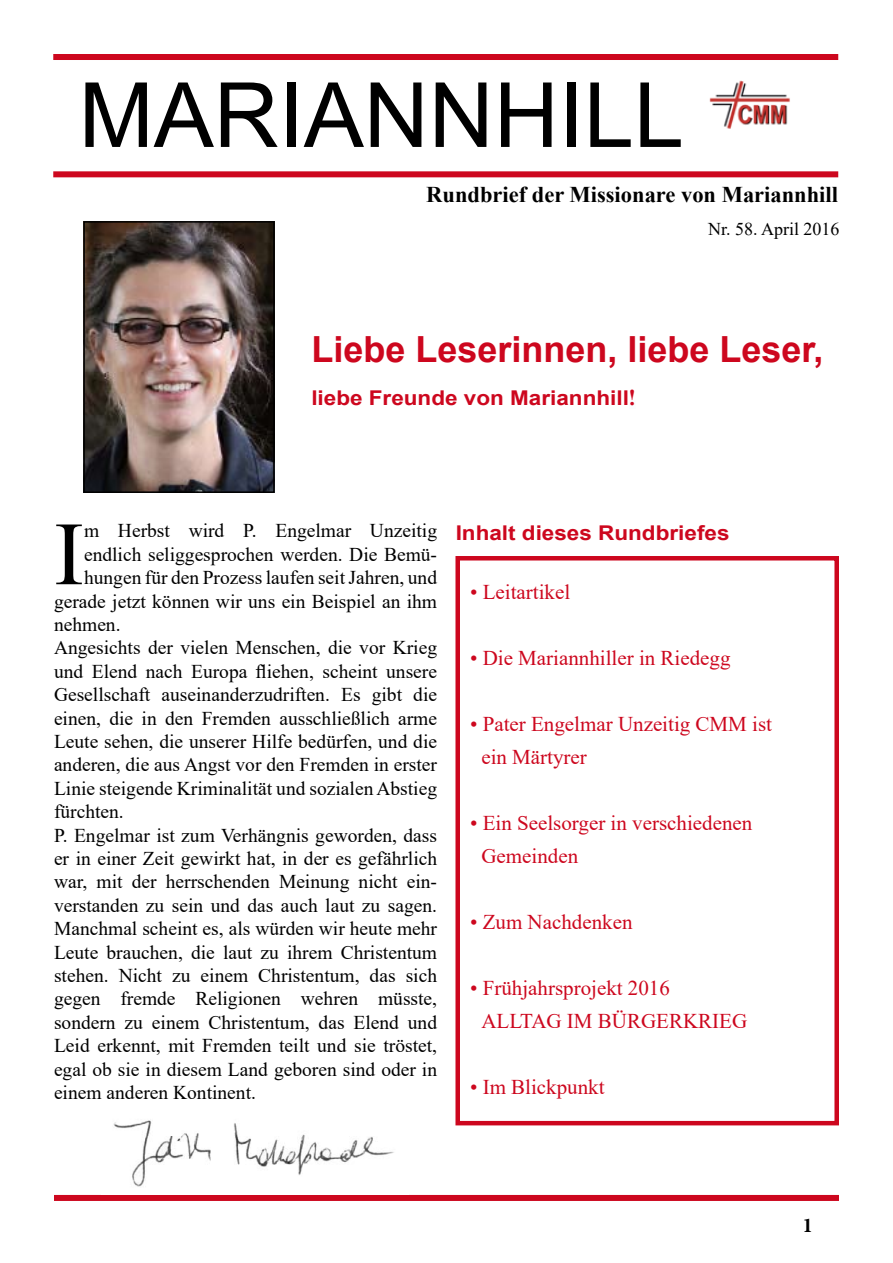
<style>
.page{position:relative;width:893px;height:1263px;background:#fff}
.page>*{position:absolute;margin:0;border:0;box-sizing:border-box;transform-origin:0 0}
.t1{font:90.15px "Times New Roman";color:#000}
.t2{font:90px "Arial";color:#000}
.t3{font:700 36px "Arial";color:#cd071e}
.t4{font:700 22.5px "Times New Roman";color:#000}
.t5{font:700 22.5px "Times New Roman";color:#cd071e}
.t6{font:21px/33px "Times New Roman";color:#cd071e}
.t7{font:700 21px "Minion Pro";color:#000}
.t8{font:700 20.4px "Arial";color:#cd071e;scale:1.11 1}
.t9{font:19.5px "Times New Roman";color:#000}
.t10{font:18px "Times New Roman";color:#000}
</style>
<div class="page">
<div style="left:53px;top:54px;width:785px;height:6px;background:#cd071e"></div>
<div style="left:53px;top:171px;width:785px;height:6px;background:#cd071e"></div>
<img style="left:709px;top:80px;width:81px;height:49px">
<div style="left:54px;top:1195px;width:785px;height:6px;background:#cd071e"></div>
<div style="left:455px;top:556px;width:384px;height:569px;border:4px solid #cd071e"></div>
<img style="left:86px;top:224px;width:186px;height:266px">
<div style="left:83px;top:221px;width:192px;height:272px;border:2px solid #000"></div>
<img style="left:113px;top:1120px;width:281px;height:67px">
<div style="left:630px;top:400px;width:6px;height:9px;background:#fbfdfe"></div>
<p class="t2" style="left:79px;top:53px;width:607px">MARIANNHILL</p>
<p class="t4" style="left:426px;top:179px;width:413px">Rundbrief der Missionare von Mariannhill</p>
<p class="t10" style="left:708px;top:217px;width:133px">Nr. 58. April 2016</p>
<p class="t3" style="left:311px;top:324px;width:514px">Liebe Leserinnen, liebe Leser,</p>
<p class="t8" style="left:311px;top:383px;width:293px">liebe Freunde von Mariannhill,</p>
<p class="t5" style="left:628px;top:381px;width:9px">!</p>
<p class="t1" style="left:54px;top:490px;width:32px">I</p>
<p class="t9" style="left:84px;top:517px;width:355px">m Herbst wird P. Engelmar Unzeitig</p>
<p class="t9" style="left:84px;top:540px;width:355px">endlich seliggesprochen werden. Die Bemü-</p>
<p class="t9" style="left:84px;top:564px;width:355px">hungen für den Prozess laufen seit Jahren, und</p>
<p class="t9" style="left:54px;top:587px;width:385px">gerade jetzt können wir uns ein Beispiel an ihm</p>
<p class="t9" style="left:54px;top:611px;width:68px">nehmen.</p>
<p class="t9" style="left:54px;top:634px;width:385px">Angesichts der vielen Menschen, die vor Krieg</p>
<p class="t9" style="left:54px;top:657px;width:385px">und Elend nach Europa fliehen, scheint unsere</p>
<p class="t9" style="left:54px;top:681px;width:385px">Gesellschaft auseinanderzudriften. Es gibt die</p>
<p class="t9" style="left:54px;top:704px;width:385px">einen, die in den Fremden ausschließlich arme</p>
<p class="t9" style="left:54px;top:728px;width:385px">Leute sehen, die unserer Hilfe bedürfen, und die</p>
<p class="t9" style="left:54px;top:751px;width:385px">anderen, die aus Angst vor den Fremden in erster</p>
<p class="t9" style="left:54px;top:774px;width:385px">Linie steigende Kriminalität und sozialen Abstieg</p>
<p class="t9" style="left:54px;top:798px;width:71px">fürchten.</p>
<p class="t9" style="left:54px;top:821px;width:385px">P. Engelmar ist zum Verhängnis geworden, dass</p>
<p class="t9" style="left:54px;top:845px;width:385px">er in einer Zeit gewirkt hat, in der es gefährlich</p>
<p class="t9" style="left:54px;top:868px;width:385px">war, mit der herrschenden Meinung nicht ein-</p>
<p class="t9" style="left:54px;top:891px;width:385px">verstanden zu sein und das auch laut zu sagen.</p>
<p class="t9" style="left:54px;top:915px;width:385px">Manchmal scheint es, als würden wir heute mehr</p>
<p class="t9" style="left:54px;top:938px;width:385px">Leute brauchen, die laut zu ihrem Christentum</p>
<p class="t9" style="left:54px;top:962px;width:385px">stehen. Nicht zu einem Christentum, das sich</p>
<p class="t9" style="left:54px;top:985px;width:385px">gegen fremde Religionen wehren müsste,</p>
<p class="t9" style="left:54px;top:1008px;width:385px">sondern zu einem Christentum, das Elend und</p>
<p class="t9" style="left:54px;top:1032px;width:385px">Leid erkennt, mit Fremden teilt und sie tröstet,</p>
<p class="t9" style="left:54px;top:1055px;width:385px">egal ob sie in diesem Land geboren sind oder in</p>
<p class="t9" style="left:54px;top:1079px;width:204px">einem anderen Kontinent.</p>
<p class="t8" style="left:456px;top:518px;width:248px">Inhalt dieses Rundbriefes</p>
<p class="t6" style="left:470px;top:575px;width:102px">• Leitartikel</p>
<p class="t6" style="left:470px;top:641px;width:262px">• Die Mariannhiller in Riedegg</p>
<p class="t6" style="left:481px;top:707px;width:292px;text-indent:-11px">• Pater Engelmar Unzeitig CMM ist ein Märtyrer</p>
<p class="t6" style="left:481px;top:806px;width:272px;text-indent:-11px">• Ein Seelsorger in verschiedenen<br>Gemeinden</p>
<p class="t6" style="left:470px;top:905px;width:164px">• Zum Nachdenken</p>
<p class="t6" style="left:481px;top:971px;width:267px;text-indent:-11px">• Frühjahrsprojekt 2016<br>ALLTAG IM BÜRGERKRIEG</p>
<p class="t6" style="left:470px;top:1070px;width:136px">• Im Blickpunkt</p>
<p class="t7" style="left:803px;top:1210px;width:12px">1</p>
</div>
